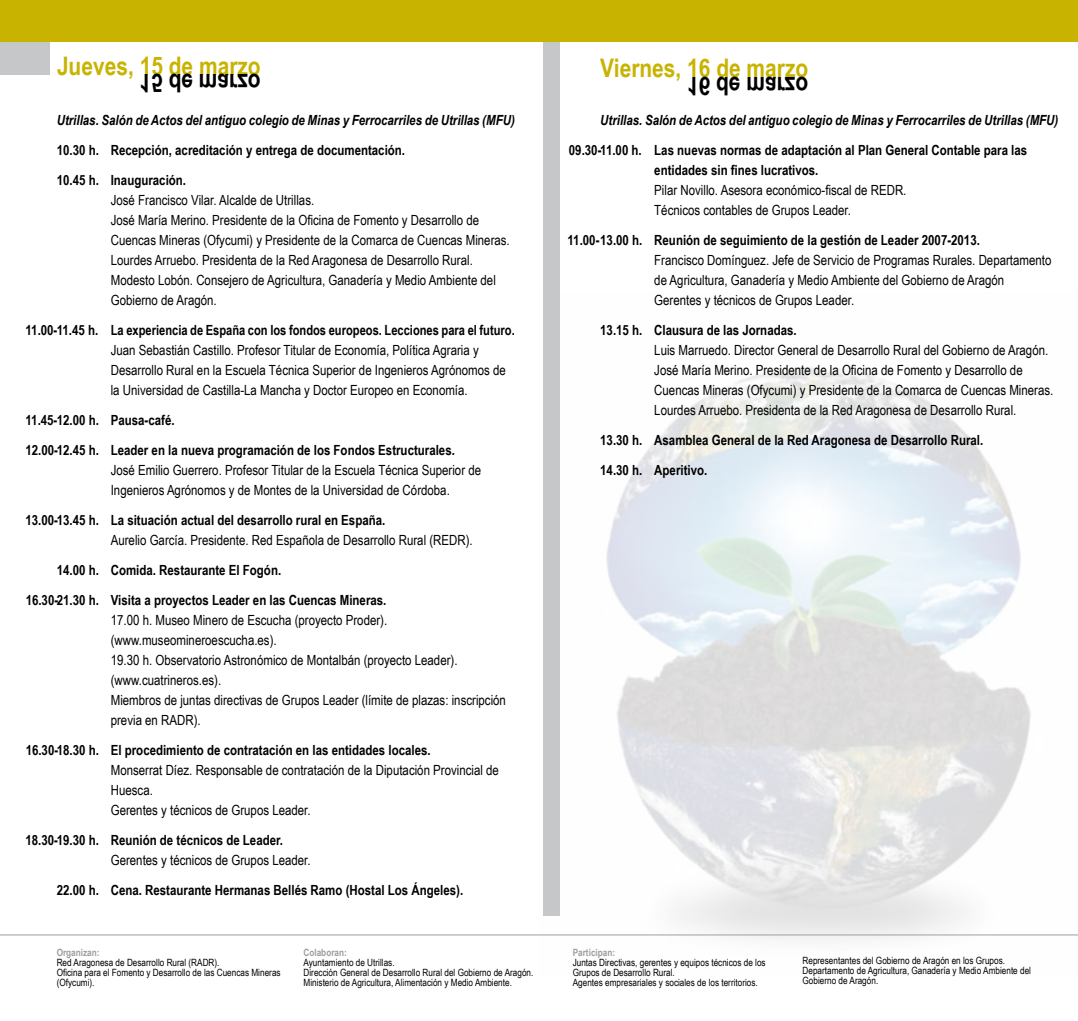
<style>
.page{position:relative;width:1078px;height:1021px;background:#fff}
.page>*{position:absolute;margin:0;border:0;box-sizing:border-box;transform-origin:0 0}
.t1{font:14px/20px "Arial Narrow";color:#000}
.t2{font:700 14px/30px "Arial Narrow";color:#000}
.t3{font:italic 700 14px "Arial Narrow";color:#000}
.t4{font:10px/10px "Arial Narrow";color:#000}
.t5{font:700 10px "Arial Narrow";color:#9c9e9f}
</style>
<div class="page">
<img style="left:539px;top:293px;width:538px;height:647px">
<div style="left:0;top:42px;width:50px;height:33px;background:#c6c7c8"></div>
<div style="left:543px;top:0;width:16px;height:915px;background:#c6c7c8"></div>
<hr style="left:0;top:934px;width:1077px;height:1px;background:#9c9e9f">
<div style="left:0;top:0;width:1077px;height:41px;background:#c8b300"></div>
<p class="t3" style="left:57px;top:109px;width:459px">Utrillas. Salón de Actos del antiguo colegio de Minas y Ferrocarriles de Utrillas (MFU)</p>
<p class="t2" style="left:57px;top:134px;width:350px">10.30 h. Recepción, acreditación y entrega de documentación.<br>10.45 h. Inauguración.</p>
<p class="t1" style="left:111px;top:189px;width:400px">José Francisco Vilar. Alcalde de Utrillas.<br>José María Merino. Presidente de la Oficina de Fomento y Desarrollo de Cuencas Mineras (Ofycumi) y Presidente de la Comarca de Cuencas Mineras.<br>Lourdes Arruebo. Presidenta de la Red Aragonesa de Desarrollo Rural.<br>Modesto Lobón. Consejero de Agricultura, Ganadería y Medio Ambiente del Gobierno de Aragón.</p>
<p class="t2" style="left:26px;top:314px;width:490px">11.00-11.45 h. La experiencia de España con los fondos europeos. Lecciones para el futuro.</p>
<p class="t1" style="left:111px;top:339px;width:396px">Juan Sebastián Castillo. Profesor Titular de Economía, Política Agraria y<br>Desarrollo Rural en la Escuela Técnica Superior de Ingenieros Agrónomos de la Universidad de Castilla-La Mancha y Doctor Europeo en Economía.</p>
<p class="t2" style="left:26px;top:404px;width:431px">11.45-12.00 h. Pausa-café.<br>12.00-12.45 h. Leader en la nueva programación de los Fondos Estructurales.</p>
<p class="t1" style="left:111px;top:459px;width:372px">José Emilio Guerrero. Profesor Titular de la Escuela Técnica Superior de<br>Ingenieros Agrónomos y de Montes de la Universidad de Córdoba.</p>
<p class="t2" style="left:25px;top:504px;width:361px">13.00-13.45 h. La situación actual del desarrollo rural en España.</p>
<p class="t1" style="left:111px;top:529px;width:363px">Aurelio García. Presidente. Red Española de Desarrollo Rural (REDR).</p>
<p class="t2" style="left:26px;top:554px;width:362px;text-indent:31px">14.00 h. Comida. Restaurante El Fogón.<br>16.30-21.30 h. Visita a proyectos Leader en las Cuencas Mineras.</p>
<p class="t1" style="left:111px;top:609px;width:396px">17.00 h. Museo Minero de Escucha (proyecto Proder). (www.museomineroescucha.es).<br>19.30 h. Observatorio Astronómico de Montalbán (proyecto Leader). (www.cuatrineros.es).<br>Miembros de juntas directivas de Grupos Leader (límite de plazas: inscripción previa en RADR).</p>
<p class="t2" style="left:26px;top:734px;width:406px">16.30-18.30 h. El procedimiento de contratación en las entidades locales.</p>
<p class="t1" style="left:111px;top:759px;width:389px">Monserrat Díez. Responsable de contratación de la Diputación Provincial de<br>Huesca.<br>Gerentes y técnicos de Grupos Leader.</p>
<p class="t2" style="left:25px;top:824px;width:259px">18.30-19.30 h. Reunión de técnicos de Leader.</p>
<p class="t1" style="left:111px;top:849px;width:201px">Gerentes y técnicos de Grupos Leader.</p>
<p class="t2" style="left:57px;top:874px;width:408px">22.00 h. Cena. Restaurante Hermanas Bellés Ramo (Hostal Los Ángeles).</p>
<p class="t3" style="left:600px;top:109px;width:459px">Utrillas. Salón de Actos del antiguo colegio de Minas y Ferrocarriles de Utrillas (MFU)</p>
<p class="t2" style="left:654px;top:139px;width:374px;line-height:20px;text-indent:-85px">09.30-11.00 h. Las nuevas normas de adaptación al Plan General Contable para las entidades sin fines lucrativos.</p>
<p class="t1" style="left:654px;top:179px;width:254px">Pilar Novillo. Asesora económico-fiscal de REDR.<br>Técnicos contables de Grupos Leader.</p>
<p class="t2" style="left:567px;top:224px;width:414px">11.00-13.00 h. Reunión de seguimiento de la gestión de Leader 2007-2013.</p>
<p class="t1" style="left:654px;top:249px;width:398px">Francisco Domínguez. Jefe de Servicio de Programas Rurales. Departamento de Agricultura, Ganadería y Medio Ambiente del Gobierno de Aragón<br>Gerentes y técnicos de Grupos Leader.</p>
<p class="t2" style="left:600px;top:314px;width:198px">13.15 h. Clausura de las Jornadas.</p>
<p class="t1" style="left:654px;top:340px;width:400px">Luis Marruedo. Director General de Desarrollo Rural del Gobierno de Aragón.<br>José María Merino. Presidente de la Oficina de Fomento y Desarrollo de Cuencas Mineras (Ofycumi) y Presidente de la Comarca de Cuencas Mineras.<br>Lourdes Arruebo. Presidenta de la Red Aragonesa de Desarrollo Rural.</p>
<p class="t2" style="left:600px;top:424px;width:384px">13.30 h. Asamblea General de la Red Aragonesa de Desarrollo Rural.<br>14.30 h. Aperitivo.</p>
<p class="t5" style="left:57px;top:944px;width:44px">Organizan:</p>
<p class="t4" style="left:57px;top:956px;width:225px">Red Aragonesa de Desarrollo Rural (RADR).<br>Oficina para el Fomento y Desarrollo de las Cuencas Mineras (Ofycumi).</p>
<p class="t5" style="left:303px;top:944px;width:45px">Colaboran:</p>
<p class="t4" style="left:303px;top:956px;width:231px">Ayuntamiento de Utrillas.<br>Dirección General de Desarrollo Rural del Gobierno de Aragón.<br>Ministerio de Agricultura, Alimentación y Medio Ambiente.</p>
<p class="t5" style="left:572px;top:944px;width:44px">Participan:</p>
<p class="t4" style="left:572px;top:956px;width:194px">Juntas Directivas, gerentes y equipos técnicos de los<br>Grupos de Desarrollo Rural.<br>Agentes empresariales y sociales de los territorios.</p>
<p class="t4" style="left:802px;top:955px;width:230px">Representantes del Gobierno de Aragón en los Grupos.<br>Departamento de Agricultura, Ganadería y Medio Ambiente del<br>Gobierno de Aragón.</p>
</div>
